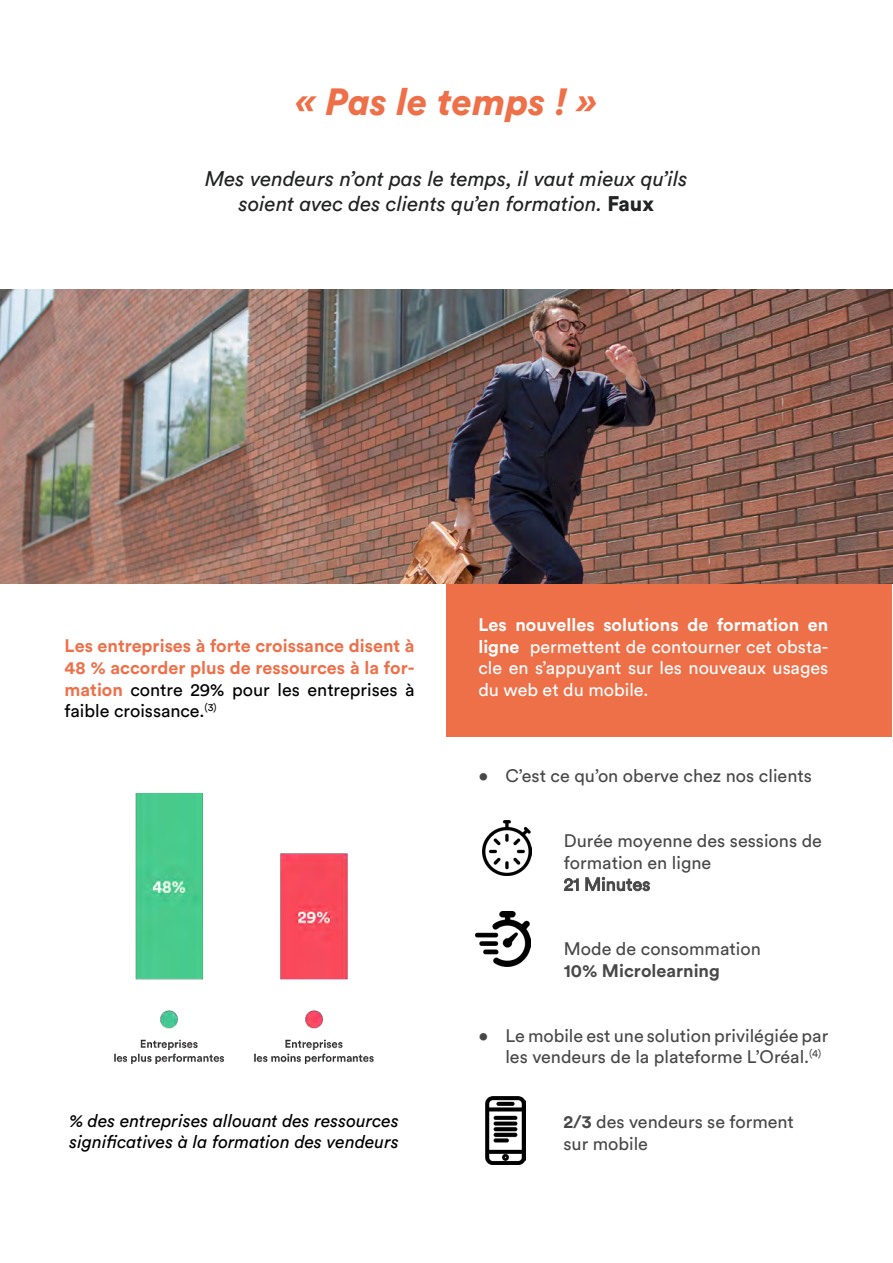
<style>
.page{position:relative;width:893px;height:1263px;background:#fff}
.page>*{position:absolute;margin:0;border:0;box-sizing:border-box;transform-origin:0 0}
.t1{font:italic 900 37.5px "Circular Pro";color:#ee7049}
.t2{font:italic 21px/25.2px "Circular Pro";color:#222323;text-align:center}
.t3{font:18px/21.6px "Circular Pro";color:#494848}
.t4{font:700 18px/21.6px "Circular Pro";color:#ee7049;text-align:justify}
.t5{font:18px/21.6px "Circular Pro";color:#fff;text-align:justify}
.t6{font:italic 18px/21.6px "Circular Pro";color:#000}
.t7{font:700 18px "Circular Pro";color:#494848}
.s1{font-weight:900;font-style:normal}
.s2{font-weight:400;color:#020203}
.s3{font-weight:700}
</style>
<div class="page">
<div style="left:446px;top:585px;width:446px;height:152px;background:#ee7049"></div>
<img style="left:1px;top:290px;width:891px;height:294px">
<img style="left:114px;top:794px;width:260px;height:269px">
<img style="left:485px;top:1097px;width:41px;height:67px">
<img style="left:476px;top:911px;width:54px;height:55px">
<img style="left:483px;top:820px;width:49px;height:56px">
<h1 class="t1" style="left:296px;top:76px;width:303px">« Pas le temps ! »</h1>
<p class="t2" style="left:205px;top:165px;width:484px">Mes vendeurs n’ont pas le temps, il vaut mieux qu’ils soient avec des clients qu’en formation. <span class="s1">Faux</span></p>
<p class="t4" style="left:65px;top:635px;width:351px">Les entreprises à forte croissance disent à 48 % accorder plus de ressources à la for&shy;mation <span class="s2">contre 29% pour les entreprises à faible croissance.</span><sup>(3)</sup></p>
<p class="t6" style="left:69px;top:1109px;width:331px">% des entreprises allouant des ressources significatives à la formation des vendeurs</p>
<p class="t5" style="left:478px;top:613px;width:351px"><span class="s3">Les nouvelles solutions de formation en ligne</span> permettent de contourner cet obsta&shy;cle en s’appuyant sur les nouveaux usages du web et du mobile.</p>
<p class="t3" style="left:478px;top:764px;width:335px">• C’est ce qu’on oberve chez nos clients</p>
<p class="t3" style="left:564px;top:829px;width:260px">Durée moyenne des sessions de formation en ligne<br>21 Minutes</p>
<p class="t3" style="left:564px;top:937px;width:199px">Mode de consommation</p>
<p class="t7" style="left:564px;top:958px;width:158px">10% Microlearning</p>
<p class="t3" style="left:505px;top:1024px;width:324px;text-indent:-27px">• Le mobile est une solution privilégiée par les vendeurs de la plateforme L’Oréal.<sup>(4)</sup></p>
<p class="t3" style="left:563px;top:1110px;width:232px"><span class="s3">2/3</span> des vendeurs se forment sur mobile</p>
</div>
